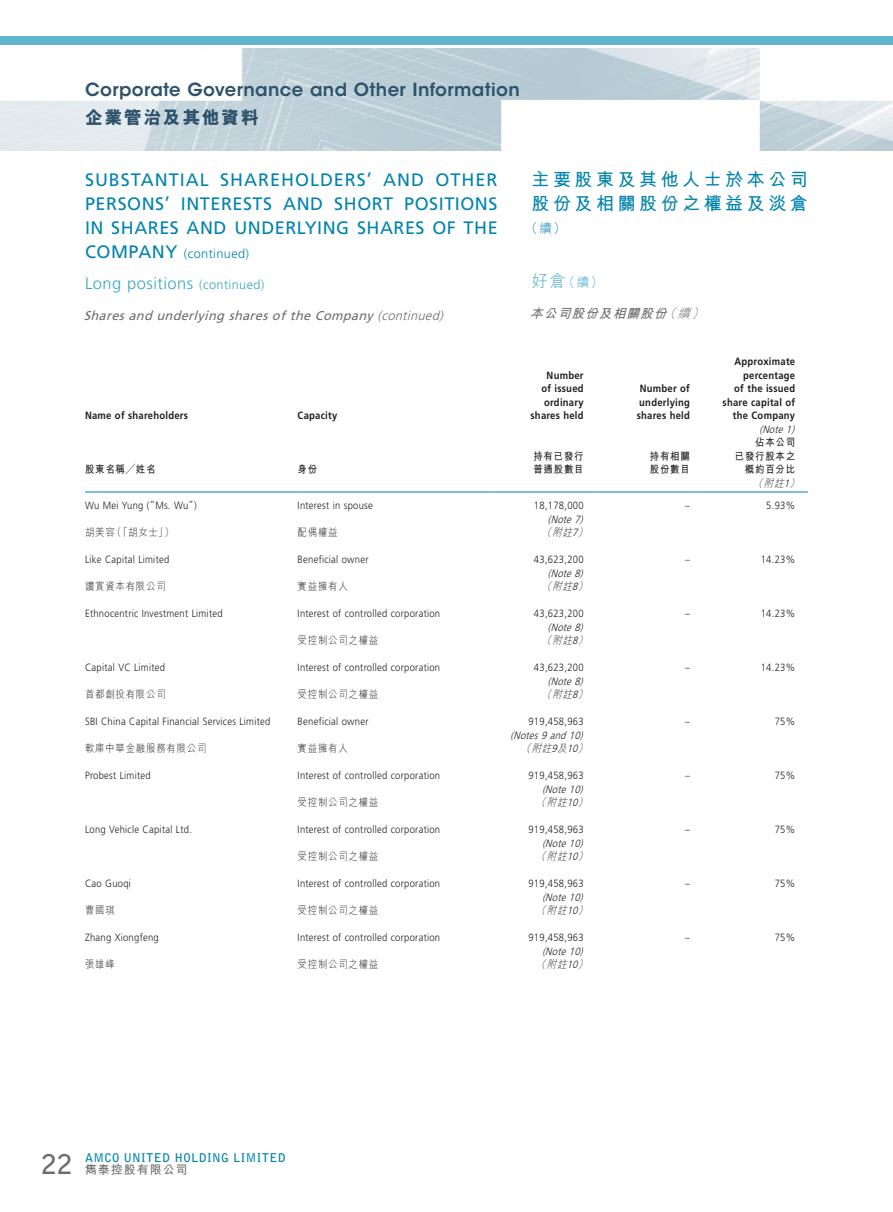
<style>
.page{position:relative;width:893px;height:1212px;background:#fff}
.page>*{position:absolute;margin:0;border:0;box-sizing:border-box;transform-origin:0 0}
.t1{font:700 27px "Bell Gothic Std";color:#6c6d70}
.Heading_1{font:18px/24px "Frutiger LT Std";letter-spacing:.03em;color:#0083ae;text-align:justify}
.t2{font:600 18px "ITC Avant Garde Std";letter-spacing:.02em;color:#2d526c}
.C_Heading_1{font:700 18px/24px "M Hei HK";letter-spacing:.195em;color:#0083ae}
.t3{font:800 18px "M Hei HK";letter-spacing:.08em;color:#2d526c}
.Heading_2{font:300 16.5px "Frutiger LT Std";letter-spacing:.03em;color:#3aa7c6}
.Heading_3{font:italic 12.75px "Frutiger LT Std";color:#6c6d70}
.Heading_1-2{font:300 12.75px "Frutiger LT Std";letter-spacing:.03em;color:#0083ae}
.C_Heading_3{font:italic 700 12.75px "M Hei HK";color:#6c6d70}
.C_Heading_2{font:300 12.75px "M Hei HK";color:#3aa7c6}
.C_Heading_1-2{font:300 12.75px "M Hei HK";color:#0083ae}
.t4{font:700 12px "Bell Gothic Std";letter-spacing:.025em;color:#0083ae}
.t5{font:700 12px "M Hei HK";letter-spacing:.08em;color:#6c6d70}
.Body_Text{font:300 10.5px "Frutiger LT Std";letter-spacing:.03em;color:#231f20;scale:.9 1}
.Body_Text-2{font:700 10.5px "Frutiger LT Std";letter-spacing:.03em;color:#231f20;scale:.9 1}
.Body_Text-3{font:300 10.5px "M Hei HK";letter-spacing:.08em;color:#231f20;scale:.9 1}
.Body_Text-4{font:italic 300 10.5px "Frutiger LT Std";color:#231f20;scale:.9 1}
.Body_Text-5{font:italic 300 10.5px "M Hei HK";color:#231f20;scale:.9 1}
.Body_Text-6{font:700 10.5px "M Hei HK";letter-spacing:.08em;color:#231f20;scale:.9 1}
.s1{font-weight:400;font-size:18px}
.s2{font-size:12.75px}
.s3{font-weight:300}
.s4{font-size:16.5px}
.s5{font-family:"Frutiger LT Std"}
</style>
<div class="page">
<img style="left:0;top:48px;width:893px;height:103px">
<div style="left:0;top:36px;width:893px;height:8px;background:#61b4ce"></div>
<hr style="left:85px;top:492px;width:213px;height:1px;background:#0083ae">
<hr style="left:298px;top:492px;width:192px;height:1px;background:#0083ae">
<hr style="left:490px;top:492px;width:106px;height:1px;background:#0083ae">
<hr style="left:596px;top:492px;width:107px;height:1px;background:#0083ae">
<hr style="left:703px;top:492px;width:105px;height:1px;background:#0083ae">
<h2 class="t2" style="left:85px;top:78px;width:436px">Corporate Governance and Other Information</h2>
<h2 class="t3" style="left:85px;top:108px;width:175px">企業管治及其他資料</h2>
<p class="Heading_1" style="left:85px;top:168px;width:414px">SUBSTANTIAL SHAREHOLDERS’ AND OTHER PERSONS’ INTERESTS AND SHORT POSITIONS IN SHARES AND UNDERLYING SHARES OF THE</p>
<p class="Heading_1-2" style="left:85px;top:247px;width:166px"><span class="s1">COMPANY</span> (continued)</p>
<p class="Heading_2" style="left:85px;top:274px;width:181px">Long positions <span class="s2">(continued)</span></p>
<p class="Heading_3" style="left:84px;top:308px;width:364px">Shares and underlying shares of the Company <span class="s3">(continued)</span></p>
<p class="Body_Text-2" style="left:85px;top:409px;width:116px">Name of shareholders</p>
<p class="Body_Text-2" style="left:298px;top:409px;width:46px">Capacity</p>
<p class="Body_Text-6" style="left:85px;top:461px;width:80px">股東名稱╱姓名</p>
<p class="Body_Text-6" style="left:298px;top:461px;width:23px">身份</p>
<p class="C_Heading_1" style="left:531px;top:166px;width:278px">主要股東及其他人士於本公司股份及相關股份之權益及淡倉</p>
<p class="C_Heading_1-2" style="left:525px;top:221px;width:42px">（續）</p>
<p class="C_Heading_2" style="left:531px;top:275px;width:73px"><span class="s4">好倉</span>（續）</p>
<p class="C_Heading_3" style="left:530px;top:304px;width:179px">本公司股份及相關股份<span class="s3">（續）</span></p>
<p class="Body_Text-2" style="left:547px;top:369px;width:43px">Number</p>
<p class="Body_Text-2" style="left:541px;top:382px;width:48px">of issued</p>
<p class="Body_Text-2" style="left:544px;top:396px;width:45px">ordinary</p>
<p class="Body_Text-2" style="left:530px;top:409px;width:61px">shares held</p>
<p class="Body_Text-6" style="left:533px;top:448px;width:57px">持有已發行</p>
<p class="Body_Text-6" style="left:533px;top:461px;width:57px">普通股數目</p>
<p class="Body_Text-2" style="left:640px;top:382px;width:57px">Number of</p>
<p class="Body_Text-2" style="left:639px;top:396px;width:58px">underlying</p>
<p class="Body_Text-2" style="left:637px;top:409px;width:61px">shares held</p>
<p class="Body_Text-6" style="left:650px;top:448px;width:46px">持有相關</p>
<p class="Body_Text-6" style="left:650px;top:461px;width:46px">股份數目</p>
<p class="Body_Text-2" style="left:734px;top:355px;width:69px">Approximate</p>
<p class="Body_Text-2" style="left:743px;top:369px;width:59px">percentage</p>
<p class="Body_Text-2" style="left:734px;top:382px;width:69px">of the issued</p>
<p class="Body_Text-2" style="left:723px;top:396px;width:82px">share capital of</p>
<p class="Body_Text-2" style="left:733px;top:409px;width:71px">the Company</p>
<p class="Body_Text-4" style="left:759px;top:423px;width:44px">(Note 1)</p>
<p class="Body_Text-6" style="left:755px;top:434px;width:46px">佔本公司</p>
<p class="Body_Text-6" style="left:735px;top:448px;width:69px">已發行股本之</p>
<p class="Body_Text-6" style="left:745px;top:461px;width:57px">概約百分比</p>
<p class="Body_Text-5" style="left:753px;top:477px;width:55px">（附註<span class="s5">1</span>）</p>
<p class="Body_Text" style="left:85px;top:499px;width:126px">Wu Mei Yung (“Ms. Wu”)</p>
<p class="Body_Text" style="left:298px;top:499px;width:85px">Interest in spouse</p>
<p class="Body_Text" style="left:534px;top:499px;width:57px">18,178,000</p>
<p class="Body_Text-4" style="left:548px;top:513px;width:44px">(Note 7)</p>
<p class="Body_Text-3" style="left:85px;top:527px;width:100px">胡美容（「胡女士」）</p>
<p class="Body_Text-3" style="left:298px;top:527px;width:46px">配偶權益</p>
<p class="Body_Text-5" style="left:542px;top:527px;width:55px">（附註<span class="s5">7</span>）</p>
<p class="Body_Text" style="left:85px;top:553px;width:95px">Like Capital Limited</p>
<p class="Body_Text" style="left:298px;top:553px;width:80px">Beneficial owner</p>
<p class="Body_Text" style="left:534px;top:553px;width:57px">43,623,200</p>
<p class="Body_Text-4" style="left:548px;top:567px;width:44px">(Note 8)</p>
<p class="Body_Text-3" style="left:85px;top:581px;width:91px">讚賞資本有限公司</p>
<p class="Body_Text-3" style="left:298px;top:581px;width:57px">實益擁有人</p>
<p class="Body_Text-5" style="left:542px;top:581px;width:55px">（附註<span class="s5">8</span>）</p>
<p class="Body_Text" style="left:85px;top:607px;width:154px">Ethnocentric Investment Limited</p>
<p class="Body_Text" style="left:298px;top:607px;width:160px">Interest of controlled corporation</p>
<p class="Body_Text" style="left:534px;top:607px;width:57px">43,623,200</p>
<p class="Body_Text-4" style="left:548px;top:621px;width:44px">(Note 8)</p>
<p class="Body_Text-3" style="left:298px;top:635px;width:91px">受控制公司之權益</p>
<p class="Body_Text-5" style="left:542px;top:635px;width:55px">（附註<span class="s5">8</span>）</p>
<p class="Body_Text" style="left:85px;top:661px;width:90px">Capital VC Limited</p>
<p class="Body_Text" style="left:298px;top:661px;width:160px">Interest of controlled corporation</p>
<p class="Body_Text" style="left:534px;top:661px;width:57px">43,623,200</p>
<p class="Body_Text-4" style="left:548px;top:675px;width:44px">(Note 8)</p>
<p class="Body_Text-3" style="left:85px;top:689px;width:91px">首都創投有限公司</p>
<p class="Body_Text-3" style="left:298px;top:689px;width:91px">受控制公司之權益</p>
<p class="Body_Text-5" style="left:542px;top:689px;width:55px">（附註<span class="s5">8</span>）</p>
<p class="Body_Text" style="left:85px;top:715px;width:208px">SBI China Capital Financial Services Limited</p>
<p class="Body_Text" style="left:298px;top:715px;width:80px">Beneficial owner</p>
<p class="Body_Text" style="left:528px;top:715px;width:63px">919,458,963</p>
<p class="Body_Text-4" style="left:511px;top:729px;width:85px">(Notes 9 and 10)</p>
<p class="Body_Text-3" style="left:85px;top:743px;width:137px">軟庫中華金融服務有限公司</p>
<p class="Body_Text-3" style="left:298px;top:743px;width:57px">實益擁有人</p>
<p class="Body_Text-5" style="left:521px;top:743px;width:78px">（附註<span class="s5">9</span>及<span class="s5">10</span>）</p>
<p class="Body_Text" style="left:85px;top:769px;width:75px">Probest Limited</p>
<p class="Body_Text" style="left:298px;top:769px;width:160px">Interest of controlled corporation</p>
<p class="Body_Text" style="left:528px;top:769px;width:63px">919,458,963</p>
<p class="Body_Text-4" style="left:542px;top:783px;width:50px">(Note 10)</p>
<p class="Body_Text-3" style="left:298px;top:797px;width:91px">受控制公司之權益</p>
<p class="Body_Text-5" style="left:536px;top:797px;width:61px">（附註<span class="s5">10</span>）</p>
<p class="Body_Text" style="left:85px;top:823px;width:120px">Long Vehicle Capital Ltd.</p>
<p class="Body_Text" style="left:298px;top:823px;width:160px">Interest of controlled corporation</p>
<p class="Body_Text" style="left:528px;top:823px;width:63px">919,458,963</p>
<p class="Body_Text-4" style="left:542px;top:837px;width:50px">(Note 10)</p>
<p class="Body_Text-3" style="left:298px;top:851px;width:91px">受控制公司之權益</p>
<p class="Body_Text-5" style="left:536px;top:851px;width:61px">（附註<span class="s5">10</span>）</p>
<p class="Body_Text" style="left:85px;top:877px;width:53px">Cao Guoqi</p>
<p class="Body_Text" style="left:298px;top:877px;width:160px">Interest of controlled corporation</p>
<p class="Body_Text" style="left:528px;top:877px;width:63px">919,458,963</p>
<p class="Body_Text-4" style="left:542px;top:891px;width:50px">(Note 10)</p>
<p class="Body_Text-3" style="left:85px;top:905px;width:35px">曹國琪</p>
<p class="Body_Text-3" style="left:298px;top:905px;width:91px">受控制公司之權益</p>
<p class="Body_Text-5" style="left:536px;top:905px;width:61px">（附註<span class="s5">10</span>）</p>
<p class="Body_Text" style="left:85px;top:931px;width:84px">Zhang Xiongfeng</p>
<p class="Body_Text" style="left:298px;top:931px;width:160px">Interest of controlled corporation</p>
<p class="Body_Text" style="left:528px;top:931px;width:63px">919,458,963</p>
<p class="Body_Text-4" style="left:542px;top:945px;width:50px">(Note 10)</p>
<p class="Body_Text-3" style="left:85px;top:959px;width:35px">張雄峰</p>
<p class="Body_Text-3" style="left:298px;top:959px;width:91px">受控制公司之權益</p>
<p class="Body_Text-5" style="left:536px;top:959px;width:61px">（附註<span class="s5">10</span>）</p>
<p class="Body_Text" style="left:685px;top:499px;width:7px">–</p>
<p class="Body_Text" style="left:766px;top:499px;width:34px">5.93%</p>
<p class="Body_Text" style="left:685px;top:553px;width:7px">–</p>
<p class="Body_Text" style="left:761px;top:553px;width:40px">14.23%</p>
<p class="Body_Text" style="left:685px;top:607px;width:7px">–</p>
<p class="Body_Text" style="left:761px;top:607px;width:40px">14.23%</p>
<p class="Body_Text" style="left:685px;top:661px;width:7px">–</p>
<p class="Body_Text" style="left:761px;top:661px;width:40px">14.23%</p>
<p class="Body_Text" style="left:685px;top:715px;width:7px">–</p>
<p class="Body_Text" style="left:775px;top:715px;width:24px">75%</p>
<p class="Body_Text" style="left:685px;top:769px;width:7px">–</p>
<p class="Body_Text" style="left:775px;top:769px;width:24px">75%</p>
<p class="Body_Text" style="left:685px;top:823px;width:7px">–</p>
<p class="Body_Text" style="left:775px;top:823px;width:24px">75%</p>
<p class="Body_Text" style="left:685px;top:877px;width:7px">–</p>
<p class="Body_Text" style="left:775px;top:877px;width:24px">75%</p>
<p class="Body_Text" style="left:685px;top:931px;width:7px">–</p>
<p class="Body_Text" style="left:775px;top:931px;width:24px">75%</p>
<h1 class="t1" style="left:42px;top:1148px;width:32px">22</h1>
<p class="t4" style="left:85px;top:1150px;width:202px">AMCO UNITED HOLDING LIMITED</p>
<p class="t5" style="left:85px;top:1161px;width:104px">雋泰控股有限公司</p>
</div>
